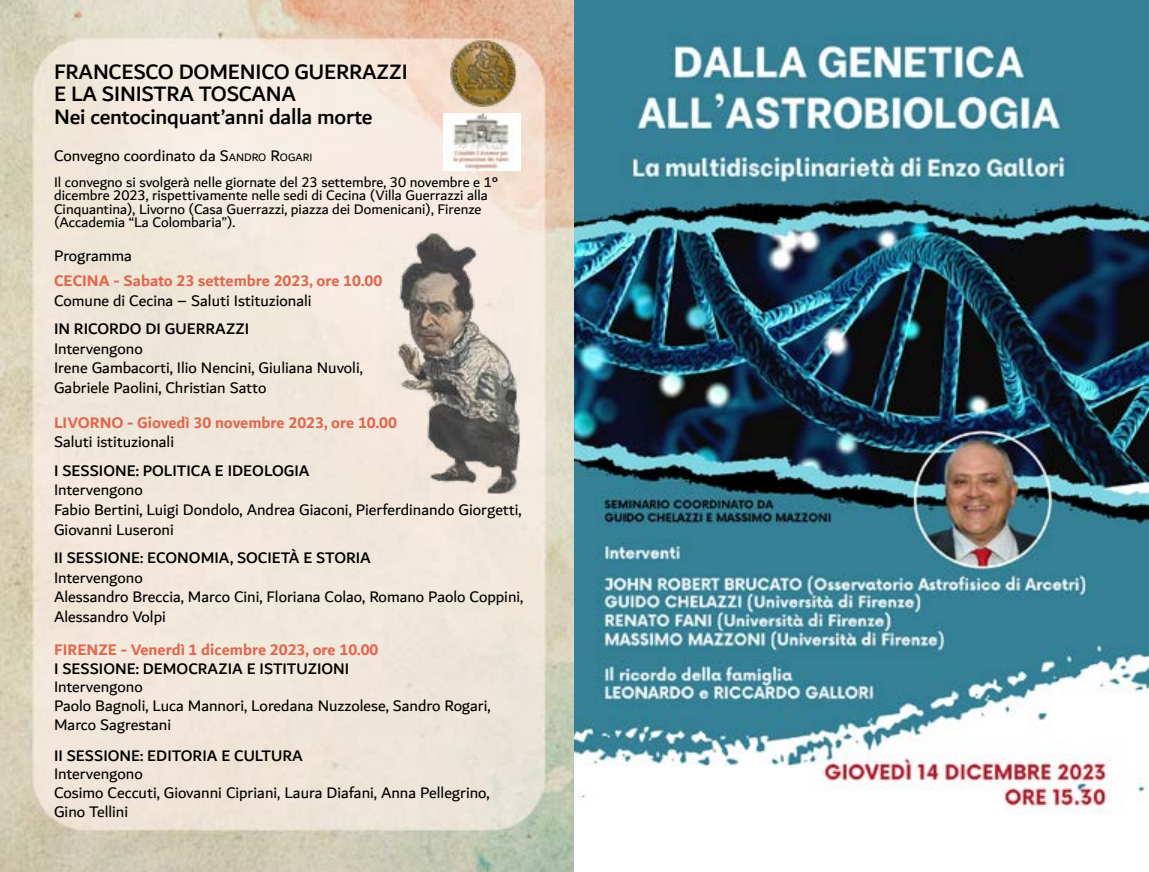
<style>
.page{position:relative;width:1149px;height:872px;background:#fff}
.page>*{position:absolute;margin:0;border:0;box-sizing:border-box;transform-origin:0 0}
.t1{font:500 22.5px/22.5px "Dubai";letter-spacing:-.01em;color:#000}
.t2{font:16.5px/19.5px "Dubai";color:#000}
.t3{font:500 16.5px "Dubai";color:#000}
.t4{font:700 16.5px "Dubai";color:#de6951}
.t5{font:15px/13.5px "Dubai";color:#000}
.s1{font-style:inherit}
.s2{font-size:11.55px}
</style>
<div class="page">
<img style="left:0;top:0;width:1148px;height:872px">
<img style="left:443px;top:114px;width:77px;height:56px">
<img style="left:450px;top:40px;width:67px;height:66px">
<img style="left:378px;top:232px;width:151px;height:262px">
<h1 class="t1" style="left:54px;top:59px;width:355px">FRANCESCO DOMENICO GUERRAZZI<br>E LA SINISTRA TOSCANA<br>Nei centocinquant’anni dalla morte</h1>
<p class="t2" style="left:54px;top:146px;width:260px">Convegno coordinato da <span class="s1">S</span><span class="s2">ANDRO</span> <span class="s1">R</span><span class="s2">OGARI</span></p>
<p class="t5" style="left:54px;top:175px;width:445px">Il convegno si svolgerà nelle giornate del 23 settembre, 30 novembre e 1° dicembre 2023, rispettivamente nelle sedi di Cecina (Villa Guerrazzi alla Cinquantina), Livorno (Casa Guerrazzi, piazza dei Domenicani), Firenze (Accademia “La Colombaria”).</p>
<p class="t2" style="left:54px;top:245px;width:79px">Programma</p>
<p class="t4" style="left:54px;top:271px;width:330px">CECINA - Sabato 23 settembre 2023, ore 10.00</p>
<p class="t2" style="left:54px;top:290px;width:259px">Comune di Cecina – Saluti Istituzionali</p>
<p class="t3" style="left:54px;top:319px;width:196px">IN RICORDO DI GUERRAZZI</p>
<p class="t2" style="left:54px;top:338px;width:310px">Intervengono<br>Irene Gambacorti, Ilio Nencini, Giuliana Nuvoli,<br>Gabriele Paolini, Christian Satto</p>
<p class="t4" style="left:54px;top:412px;width:344px">LIVORNO - Giovedì 30 novembre 2023, ore 10.00</p>
<p class="t2" style="left:54px;top:432px;width:121px">Saluti istituzionali</p>
<p class="t3" style="left:54px;top:460px;width:257px">I SESSIONE: POLITICA E IDEOLOGIA</p>
<p class="t2" style="left:54px;top:480px;width:469px">Intervengono<br>Fabio Bertini, Luigi Dondolo, Andrea Giaconi, Pierferdinando Giorgetti,<br>Giovanni Luseroni</p>
<p class="t3" style="left:54px;top:547px;width:318px">II SESSIONE: ECONOMIA, SOCIETÀ E STORIA</p>
<p class="t2" style="left:54px;top:567px;width:470px">Intervengono<br>Alessandro Breccia, Marco Cini, Floriana Colao, Romano Paolo Coppini,<br>Alessandro Volpi</p>
<p class="t4" style="left:54px;top:639px;width:326px">FIRENZE - Venerdì 1 dicembre 2023, ore 10.00</p>
<p class="t3" style="left:54px;top:658px;width:297px">I SESSIONE: DEMOCRAZIA E ISTITUZIONI</p>
<p class="t2" style="left:54px;top:677px;width:438px;line-height:18.8px">Intervengono<br>Paolo Bagnoli, Luca Mannori, Loredana Nuzzolese, Sandro Rogari,<br>Marco Sagrestani</p>
<p class="t3" style="left:54px;top:745px;width:250px">II SESSIONE: EDITORIA E CULTURA</p>
<p class="t2" style="left:54px;top:764px;width:437px;line-height:18.8px">Intervengono<br>Cosimo Ceccuti, Giovanni Cipriani, Laura Diafani, Anna Pellegrino,<br>Gino Tellini</p>
</div>
